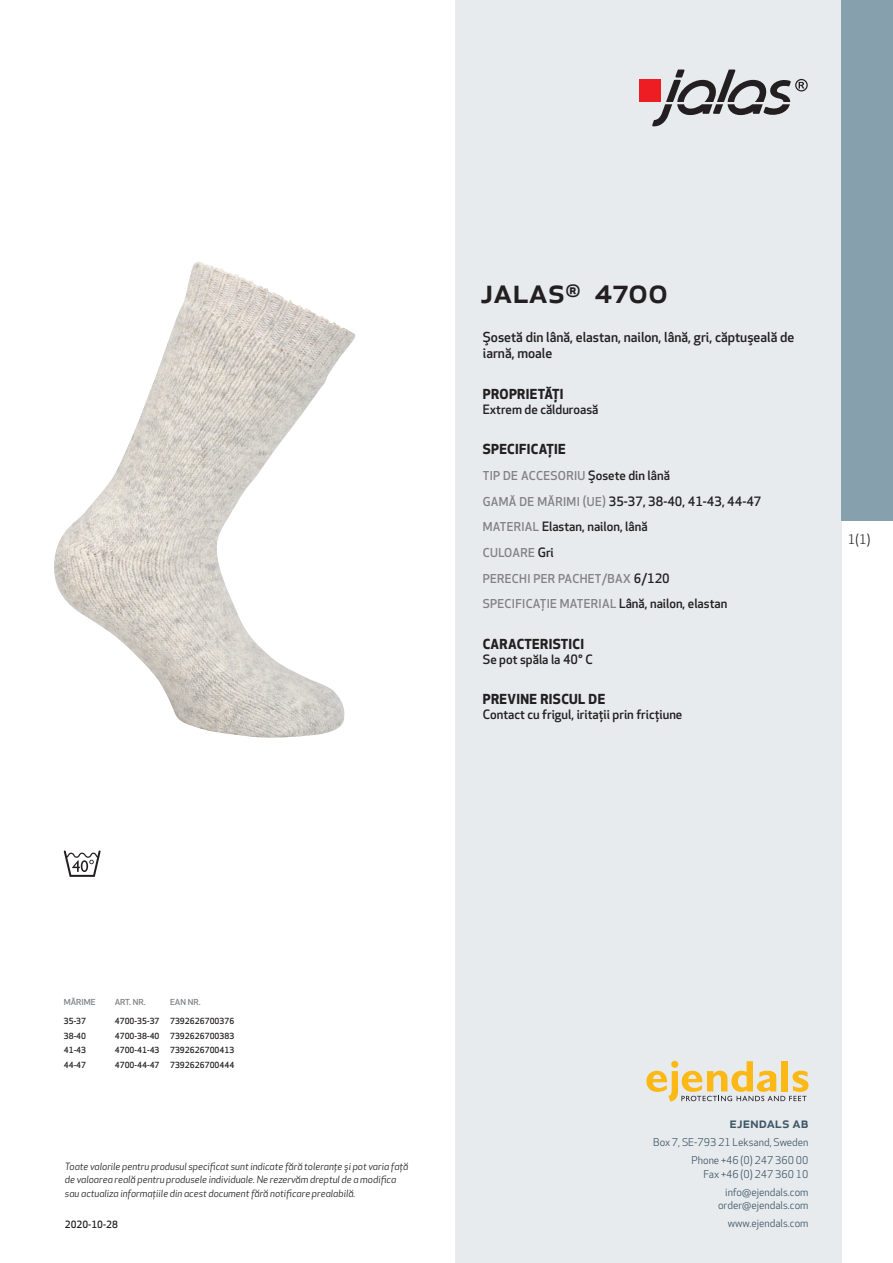
<style>
.page{position:relative;width:893px;height:1263px;background:#fff}
.page>*{position:absolute;margin:0;border:0;box-sizing:border-box;transform-origin:0 0}
.prodname{font:500 34.5px "Apex New";color:#231f20}
.t1{font:500 15px "Apex New";color:#405968}
.Funktion_body{font:500 13.5px/16.5px "Apex New";color:#231f20}
.Funktion_body-2{font:700 13.5px "Apex New";letter-spacing:.025em;color:#231f20}
.t2{font:12.75px "Apex New";color:#231f20}
.Funktion_body-3{font:500 12.6px "Apex New";color:#231f20}
.Funktion_body-4{font:500 12px "Apex New";letter-spacing:.025em;color:#808285}
.t3{font:10.5px/18px "Apex New";color:#405968;text-align:right}
.t4{font:italic 9.75px/13.5px "Apex New";color:#231f20}
.Sidfot_datum{font:500 9.75px "Apex New";color:#231f20}
.ArticleTable_body{font:500 8.25px "Apex New";color:#231f20}
.ArticeTable_header{font:500 8.1px "Apex New";color:#808285;scale:1.06 1}
.s1{font-size:12.6px;color:#231f20}
.s2{font-size:12px;color:#808285}
</style>
<div class="page">
<div style="left:455px;top:0;width:387px;height:1263px;background:#e8ebee"></div>
<svg style="left:646px;top:1061px;width:162px;height:40px"></svg>
<div style="left:842px;top:0;width:51px;height:520px;background:#87a0ae"></div>
<img style="left:54px;top:262px;width:302px;height:476px">
<div style="left:639px;top:80px;width:22px;height:22px;background:#ee1d23"></div>
<svg style="left:652px;top:70px;width:156px;height:56px"></svg>
<svg style="left:64px;top:850px;width:37px;height:27px"></svg>
<p class="prodname" style="left:480px;top:267px;width:189px">JALAS<sup>®</sup> 4700</p>
<p class="Funktion_body" style="left:483px;top:328px;width:313px">Şosetă din lână, elastan, nailon, lână, gri, căptuşeală de iarnă, moale</p>
<p class="Funktion_body-2" style="left:483px;top:384px;width:82px">PROPRIETĂŢI</p>
<p class="Funktion_body-3" style="left:483px;top:401px;width:117px">Extrem de călduroasă</p>
<p class="Funktion_body-2" style="left:483px;top:440px;width:84px">SPECIFICAŢIE</p>
<p class="Funktion_body-4" style="left:483px;top:468px;width:189px">TIP DE ACCESORIU <span class="s1">Şosete din lână</span></p>
<p class="Funktion_body-3" style="left:483px;top:493px;width:280px"><span class="s2">GAMĂ DE MĂRIMI (UE)</span> 35-37, 38-40, 41-43, 44-47</p>
<p class="Funktion_body-3" style="left:483px;top:518px;width:166px"><span class="s2">MATERIAL</span> Elastan, nailon, lână</p>
<p class="Funktion_body-4" style="left:483px;top:544px;width:72px">CULOARE <span class="s1">Gri</span></p>
<p class="Funktion_body-4" style="left:483px;top:570px;width:188px">PERECHI PER PACHET/BAX <span class="s1">6/120</span></p>
<p class="Funktion_body-4" style="left:483px;top:596px;width:246px">SPECIFICAŢIE MATERIAL <span class="s1">Lână, nailon, elastan</span></p>
<p class="Funktion_body-2" style="left:483px;top:634px;width:103px">CARACTERISTICI</p>
<p class="Funktion_body-3" style="left:483px;top:651px;width:111px">Se pot spăla la 40° C</p>
<p class="Funktion_body-2" style="left:483px;top:690px;width:124px">PREVINE RISCUL DE</p>
<p class="Funktion_body-3" style="left:483px;top:706px;width:201px">Contact cu frigul, iritaţii prin fricţiune</p>
<p class="t2" style="left:848px;top:531px;width:24px">1(1)</p>
<p class="ArticeTable_header" style="left:64px;top:996px;width:32px">MĂRIME</p>
<p class="ArticeTable_header" style="left:115px;top:996px;width:31px">ART. NR.</p>
<p class="ArticeTable_header" style="left:170px;top:996px;width:30px">EAN NR.</p>
<p class="ArticleTable_body" style="left:64px;top:1015px;width:24px">35-37</p>
<p class="ArticleTable_body" style="left:115px;top:1015px;width:46px">4700-35-37</p>
<p class="ArticleTable_body" style="left:170px;top:1015px;width:66px">7392626700376</p>
<p class="ArticleTable_body" style="left:64px;top:1030px;width:24px">38-40</p>
<p class="ArticleTable_body" style="left:115px;top:1030px;width:46px">4700-38-40</p>
<p class="ArticleTable_body" style="left:170px;top:1030px;width:66px">7392626700383</p>
<p class="ArticleTable_body" style="left:64px;top:1045px;width:24px">41-43</p>
<p class="ArticleTable_body" style="left:115px;top:1045px;width:46px">4700-41-43</p>
<p class="ArticleTable_body" style="left:170px;top:1045px;width:66px">7392626700413</p>
<p class="ArticleTable_body" style="left:64px;top:1059px;width:24px">44-47</p>
<p class="ArticleTable_body" style="left:115px;top:1059px;width:46px">4700-44-47</p>
<p class="ArticleTable_body" style="left:170px;top:1059px;width:66px">7392626700444</p>
<p class="t4" style="left:65px;top:1159px;width:345px">Toate valorile pentru produsul specificat sunt indicate fără toleranţe şi pot varia faţă de valoarea reală pentru produsele individuale. Ne rezervăm dreptul de a modifica sau actualiza informaţiile din acest document fără notificare prealabilă.</p>
<p class="Sidfot_datum" style="left:65px;top:1218px;width:54px">2020-10-28</p>
<h2 class="t1" style="left:729px;top:1113px;width:80px">ejendals ab</h2>
<p class="t3" style="left:653px;top:1133px;width:157px">Box 7, SE-793 21 Leksand, Sweden<br>Phone +46 (0) 247 360 00</p>
<p class="t3" style="left:703px;top:1165px;width:107px">Fax +46 (0) 247 360 10 info@ejendals.com</p>
<p class="t3" style="left:718px;top:1196px;width:92px">order@ejendals.com</p>
<p class="t3" style="left:728px;top:1215px;width:82px">www.ejendals.com</p>
</div>
